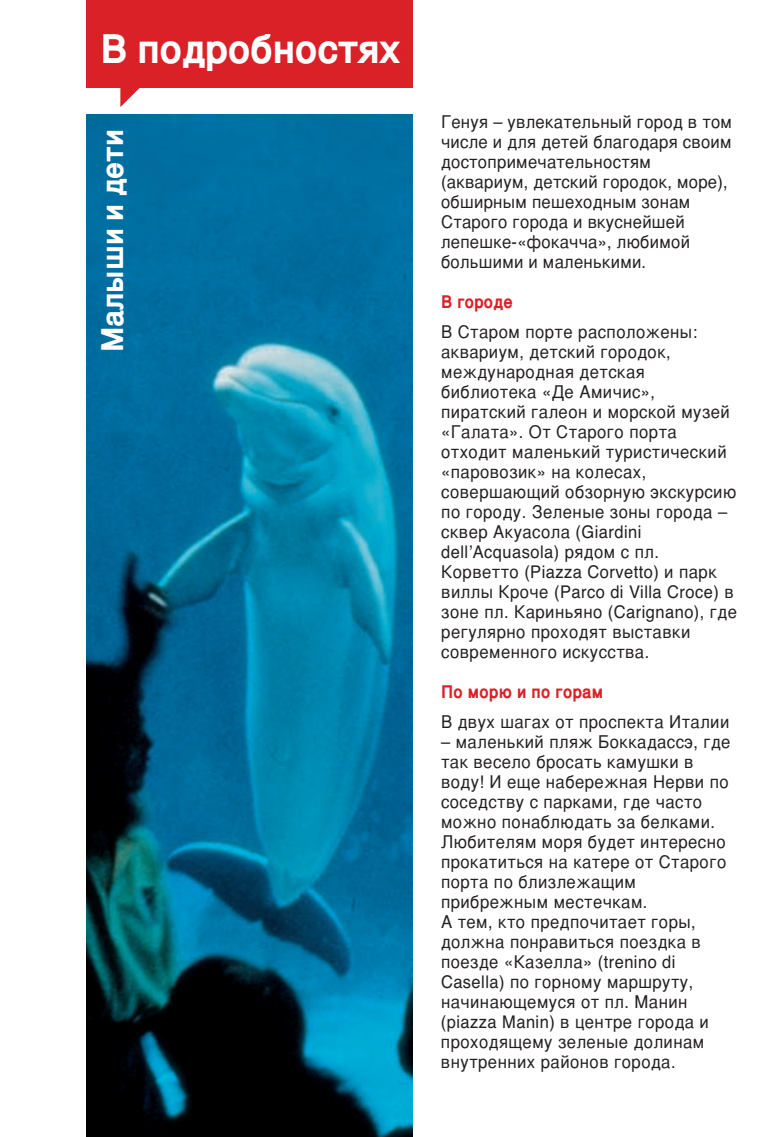
<style>
.page{position:relative;width:781px;height:1137px;background:#fff}
.page>*{position:absolute;margin:0;border:0;box-sizing:border-box;transform-origin:0 0}
.t1{font:700 39.75px "Helvetica";color:#fff}
.t2{font:700 30px "Helvetica";color:#fff}
.t3{font:17.5px/20px "Helvetica";letter-spacing:.03em;color:#231f20;scale:.94 1}
.s1{font-weight:700;color:#da2128}
</style>
<div class="page">
<svg style="left:86px;top:0;width:327px;height:1137px;background:#196385"></svg>
<p class="t1" style="left:101px;top:26px;width:301px">В подробностях</p>
<p class="t2" style="left:95px;top:352px;width:224px;rotate:-90deg">Малыши и дети</p>
<p class="t3" style="left:441px;top:112px;width:311px">Генуя – увлекательный город в том числе и для детей благодаря своим достопримечательностям (аквариум, детский городок, море), обширным пешеходным зонам<br>Старого города и вкуснейшей лепешке-«фокачча», любимой большими и маленькими.</p>
<p class="t3" style="left:441px;top:287px;width:274px;line-height:30px"><span class="s1">В городе<br></span>В Старом порте расположены:</p>
<p class="t3" style="left:441px;top:342px;width:316px">аквариум, детский городок, международная детская библиотека «Де Амичис», пиратский галеон и морской музей «Галата». От Старого порта отходит маленький туристический «паровозик» на колесах, совершающий обзорную экскурсию по городу. Зеленые зоны города – сквер Акуасола (Giardini dellʼAcquasola) рядом с пл.<br>Корветто (Piazza Corvetto) и парк виллы Кроче (Parco di Villa Croce) в зоне пл. Кариньяно (Carignano), где регулярно проходят выставки современного искусства.</p>
<p class="t3" style="left:441px;top:677px;width:308px;line-height:30px"><span class="s1">По морю и по горам<br></span>В двух шагах от проспекта Италии</p>
<p class="t3" style="left:441px;top:732px;width:309px">– маленький пляж Боккадассэ, где так весело бросать камушки в воду! И еще набережная Нерви по соседству с парками, где часто можно понаблюдать за белками.<br>Любителям моря будет интересно прокатиться на катере от Старого порта по близлежащим прибрежным местечкам.<br>А тем, кто предпочитает горы, должна понравиться поездка в поезде «Казелла» (trenino di<br>Casella) по горному маршруту, начинающемуся от пл. Манин (piazza Manin) в центре города и проходящему зеленые долинам внутренних районов города.</p>
</div>
